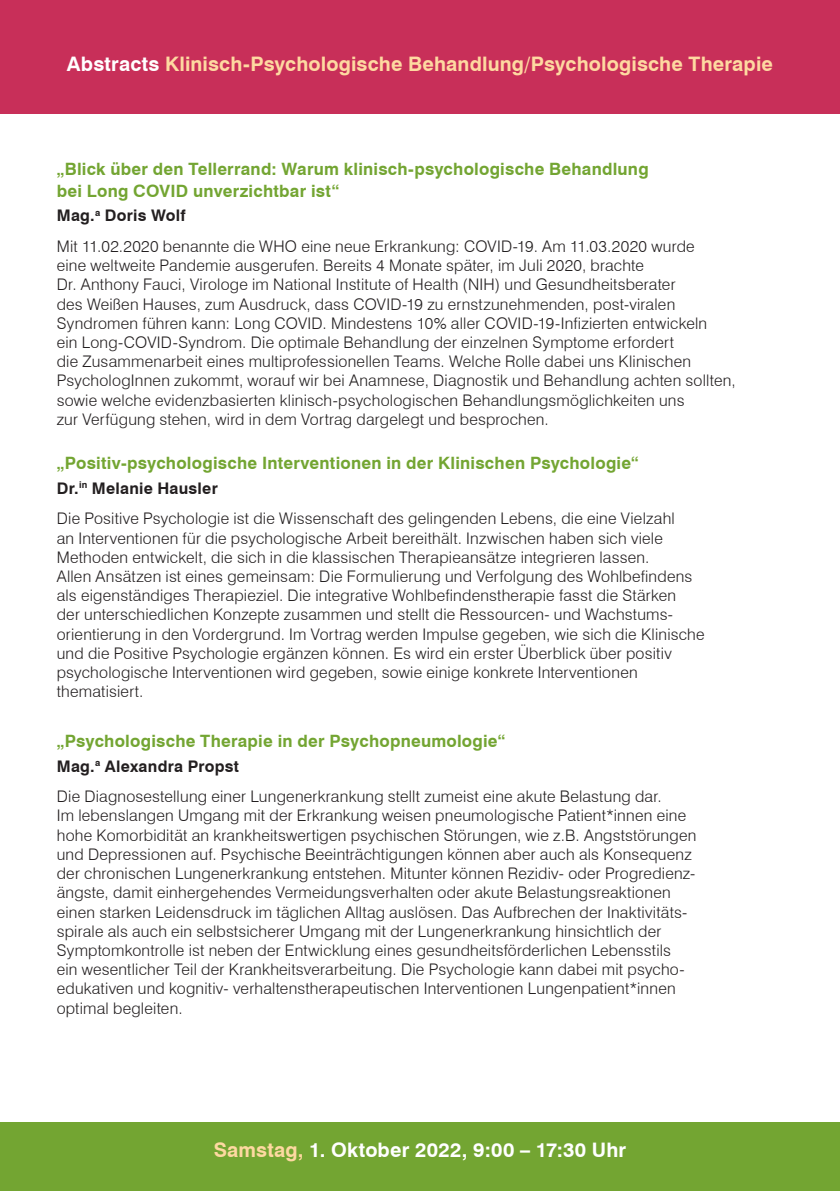
<style>
.page{position:relative;width:840px;height:1191px;background:#fff}
.page>*{position:absolute;margin:0;border:0;box-sizing:border-box;transform-origin:0 0}
.t1{font:700 20px "Swiss 721 BT";letter-spacing:.005em;color:#fed9a1}
.t2{font:700 20px "Swiss 721 BT";letter-spacing:.01em;color:#fff}
.Vortrag{font:700 17px/22px "Swiss 721 BT";letter-spacing:.015em;color:#73a532}
.Text{font:300 16px/19.2px "Swiss 721 BT";letter-spacing:.015em;color:#231f20}
.Name{font:700 16px "Swiss 721 BT";letter-spacing:.015em;color:#231f20}
.s1{color:#fff}
.s2{color:#fed9a1}
</style>
<div class="page">
<div style="left:0;top:1123px;width:839px;height:68px;background:#73a532"></div>
<div style="left:0;top:0;width:839px;height:113px;background:#c82f59"></div>
<p class="t1" style="left:67px;top:52px;width:707px"><span class="s1">Abstracts</span> Klinisch-Psychologische Behandlung/Psychologische Therapie</p>
<p class="Vortrag" style="left:57px;top:157px;width:593px">„Blick über den Tellerrand: Warum klinisch-psychologische Behandlung bei Long COVID unverzichtbar ist“</p>
<p class="Name" style="left:57px;top:206px;width:130px">Mag.<sup>a</sup> Doris Wolf</p>
<p class="Text" style="left:57px;top:236px;width:680px">Mit 11.02.2020 benannte die WHO eine neue Erkrankung: COVID-19. Am 11.03.2020 wurde<br>eine weltweite Pandemie ausgerufen. Bereits 4 Monate später, im Juli 2020, brachte<br>Dr. Anthony Fauci, Virologe im National Institute of Health (NIH) und Gesundheitsberater<br>des Weißen Hauses, zum Ausdruck, dass COVID-19 zu ernstzunehmenden, post-viralen Syndromen führen kann: Long COVID. Mindestens 10% aller COVID-19-Infizierten entwickeln<br>ein Long-COVID-Syndrom. Die optimale Behandlung der einzelnen Symptome erfordert<br>die Zusammenarbeit eines multiprofessionellen Teams. Welche Rolle dabei uns Klinischen PsychologInnen zukommt, worauf wir bei Anamnese, Diagnostik und Behandlung achten sollten, sowie welche evidenzbasierten klinisch-psychologischen Behandlungsmöglichkeiten uns<br>zur Verfügung stehen, wird in dem Vortrag dargelegt und besprochen.</p>
<p class="Vortrag" style="left:57px;top:452px;width:583px">„Positiv-psychologische Interventionen in der Klinischen Psychologie“</p>
<p class="Name" style="left:57px;top:478px;width:162px">Dr.<sup>in</sup> Melanie Hausler</p>
<p class="Text" style="left:57px;top:509px;width:649px">Die Positive Psychologie ist die Wissenschaft des gelingenden Lebens, die eine Vielzahl<br>an Interventionen für die psychologische Arbeit bereithält. Inzwischen haben sich viele Methoden entwickelt, die sich in die klassischen Therapieansätze integrieren lassen.<br>Allen Ansätzen ist eines gemeinsam: Die Formulierung und Verfolgung des Wohlbefindens als eigenständiges Therapieziel. Die integrative Wohlbefindenstherapie fasst die Stärken<br>der unterschiedlichen Konzepte zusammen und stellt die Ressourcen- und Wachstums&shy;orientierung in den Vordergrund. Im Vortrag werden Impulse gegeben, wie sich die Klinische und die Positive Psychologie ergänzen können. Es wird ein erster Überblick über positiv psychologische Interventionen wird gegeben, sowie einige konkrete Interventionen thematisiert.</p>
<p class="Vortrag" style="left:57px;top:729px;width:450px">„Psychologische Therapie in der Psychopneumologie“</p>
<p class="Name" style="left:57px;top:756px;width:184px">Mag.<sup>a</sup> Alexandra Propst</p>
<p class="Text" style="left:57px;top:787px;width:640px">Die Diagnosestellung einer Lungenerkrankung stellt zumeist eine akute Belastung dar.<br>Im lebenslangen Umgang mit der Erkrankung weisen pneumologische Patient*innen eine hohe Komorbidität an krankheitswertigen psychischen Störungen, wie z.B. Angststörungen und Depressionen auf. Psychische Beeinträchtigungen können aber auch als Konsequenz der chronischen Lungenerkrankung entstehen. Mitunter können Rezidiv- oder Progredienz&shy;ängste, damit einhergehendes Vermeidungsverhalten oder akute Belastungsreaktionen einen starken Leidensdruck im täglichen Alltag auslösen. Das Aufbrechen der Inaktivitäts&shy;spirale als auch ein selbstsicherer Umgang mit der Lungenerkrankung hinsichtlich der Symptomkontrolle ist neben der Entwicklung eines gesundheitsförderlichen Lebensstils<br>ein wesentlicher Teil der Krankheitsverarbeitung. Die Psychologie kann dabei mit psycho&shy;edukativen und kognitiv- verhaltenstherapeutischen Interventionen Lungenpatient*innen optimal begleiten.</p>
<p class="t2" style="left:213px;top:1138px;width:414px"><span class="s2">Samstag,</span> 1. Oktober 2022, 9:00 – 17:30 Uhr</p>
</div>
